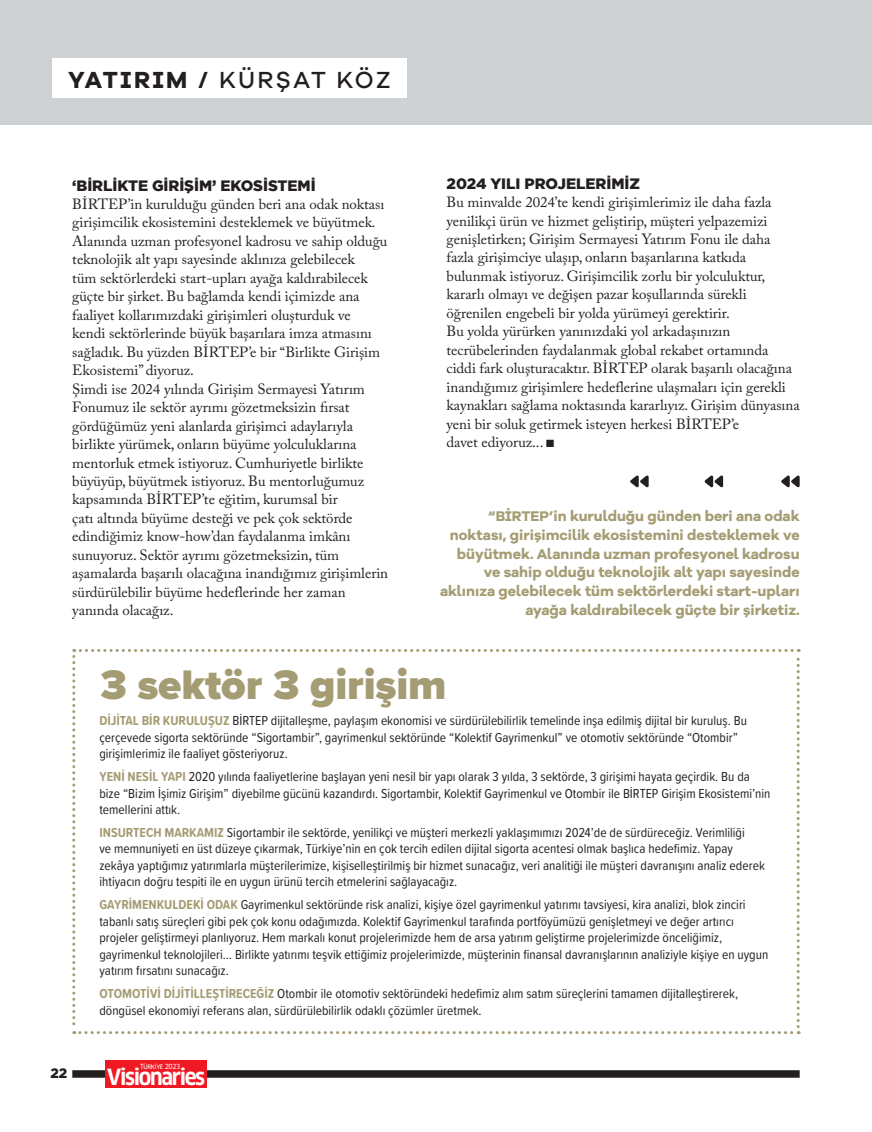
<style>
.page{position:relative;width:872px;height:1132px;background:#fff}
.page>*{position:absolute;margin:0;border:0;box-sizing:border-box;transform-origin:0 0}
.t1{font:900 42.75px "Proxima Nova";letter-spacing:-.005em;color:#a49c73}
.t2{font:500 24px "Galano Grotesque Alt";letter-spacing:.095em;color:#241f1f}
.t3{font:21.75px "Clan Narrow Turk OSF Boldc";letter-spacing:-.06em;color:#fff}
.t4{font:900 15px "Gotham";letter-spacing:-.005em;color:#241f1f}
.t5{font:14.7px/18.5px "Adobe Caslon Pro";letter-spacing:-.005em;color:#241f1f}
.t6{font:700 14.4px/18.8px "Galano Grotesque Alt";color:#a49c73;text-align:right}
.t7{font:13.5px/16.5px "Proxima Soft Cond";color:#241f1f}
.t8{font:900 13.5px "Gotham";color:#241f1f}
.t9{font:6.9px "Clan Narrow Turk News S Cc";letter-spacing:-.04em;color:#fff}
.s1{font-weight:700}
.s2{font-weight:700;color:#a49c73}
</style>
<div class="page">
<svg style="left:72px;top:649px;width:727px;height:384px"></svg>
<svg style="left:781px;top:475px;width:18px;height:12px"></svg>
<svg style="left:704px;top:475px;width:19px;height:12px"></svg>
<svg style="left:630px;top:475px;width:18px;height:12px"></svg>
<svg style="left:72px;top:1069px;width:727px;height:8px;background:#454141"></svg>
<div style="left:105px;top:1060px;width:101px;height:27px;background:#ef1923"></div>
<div style="left:0;top:0;width:872px;height:125px;background:#cfd2d4"></div>
<div style="left:53px;top:59px;width:354px;height:39px;background:#fff"></div>
<h2 class="t2" style="left:68px;top:65px;width:324px"><span class="s1">YATIRIM /</span> KÜRŞAT KÖZ</h2>
<p class="t4" style="left:72px;top:175px;width:243px">‘BIRLIKTE GIRIŞIM’ EKOSISTEMI</p>
<p class="t5" style="left:72px;top:195px;width:317px">BİRTEP’in kurulduğu günden beri ana odak noktası girişimcilik ekosistemini desteklemek ve büyütmek.<br>Alanında uzman profesyonel kadrosu ve sahip olduğu teknolojik alt yapı sayesinde aklınıza gelebilecek<br>tüm sektörlerdeki start-upları ayağa kaldırabilecek güçte bir şirket. Bu bağlamda kendi içimizde ana faaliyet kollarımızdaki girişimleri oluşturduk ve<br>kendi sektörlerinde büyük başarılara imza atmasını sağladık. Bu yüzden BİRTEP’e bir “Birlikte Girişim Ekosistemi” diyoruz.<br>Şimdi ise 2024 yılında Girişim Sermayesi Yatırım Fonumuz ile sektör ayrımı gözetmeksizin fırsat gördüğümüz yeni alanlarda girişimci adaylarıyla birlikte yürümek, onların büyüme yolculuklarına mentorluk etmek istiyoruz. Cumhuriyetle birlikte büyüyüp, büyütmek istiyoruz. Bu mentorluğumuz kapsamında BİRTEP’te eğitim, kurumsal bir<br>çatı altında büyüme desteği ve pek çok sektörde edindiğimiz know-how’dan faydalanma imkânı sunuyoruz. Sektör ayrımı gözetmeksizin, tüm aşamalarda başarılı olacağına inandığımız girişimlerin sürdürülebilir büyüme hedeflerinde her zaman yanında olacağız.</p>
<p class="t4" style="left:446px;top:173px;width:195px">2024 YILI PROJELERIMIZ</p>
<p class="t5" style="left:446px;top:193px;width:354px">Bu minvalde 2024’te kendi girişimlerimiz ile daha fazla yenilikçi ürün ve hizmet geliştirip, müşteri yelpazemizi genişletirken; Girişim Sermayesi Yatırım Fonu ile daha fazla girişimciye ulaşıp, onların başarılarına katkıda bulunmak istiyoruz. Girişimcilik zorlu bir yolculuktur, kararlı olmayı ve değişen pazar koşullarında sürekli öğrenilen engebeli bir yolda yürümeyi gerektirir.<br>Bu yolda yürürken yanınızdaki yol arkadaşınızın tecrübelerinden faydalanmak global rekabet ortamında ciddi fark oluşturacaktır. BİRTEP olarak başarılı olacağına inandığımız girişimlere hedeflerine ulaşmaları için gerekli kaynakları sağlama noktasında kararlıyız. Girişim dünyasına yeni bir soluk getirmek isteyen herkesi BİRTEP’e<br>davet ediyoruz... ■</p>
<p class="t6" style="left:440px;top:506px;width:361px">“BİRTEP’in kurulduğu günden beri ana odak noktası, girişimcilik ekosistemini desteklemek ve büyütmek. Alanında uzman profesyonel kadrosu ve sahip olduğu teknolojik alt yapı sayesinde aklınıza gelebilecek tüm sektörlerdeki start-upları ayağa kaldırabilecek güçte bir şirketiz.</p>
<h1 class="t1" style="left:100px;top:653px;width:348px">3 sektör 3 girişim</h1>
<p class="t7" style="left:99px;top:711px;width:649px"><span class="s2">DİJİTAL BİR KURULUŞUZ</span> BİRTEP dijitalleşme, paylaşım ekonomisi ve sürdürülebilirlik temelinde inşa edilmiş dijital bir kuruluş. Bu çerçevede sigorta sektöründe “Sigortambir”, gayrimenkul sektöründe “Kolektif Gayrimenkul” ve otomotiv sektöründe “Otombir” girişimlerimiz ile faaliyet gösteriyoruz.</p>
<p class="t7" style="left:99px;top:767px;width:672px"><span class="s2">YENİ NESİL YAPI</span> 2020 yılında faaliyetlerine başlayan yeni nesil bir yapı olarak 3 yılda, 3 sektörde, 3 girişimi hayata geçirdik. Bu da bize “Bizim İşimiz Girişim” diyebilme gücünü kazandırdı. Sigortambir, Kolektif Gayrimenkul ve Otombir ile BİRTEP Girişim Ekosistemi’nin temellerini attık.</p>
<p class="t7" style="left:99px;top:823px;width:667px"><span class="s2">INSURTECH MARKAMIZ</span> Sigortambir ile sektörde, yenilikçi ve müşteri merkezli yaklaşımımızı 2024’de de sürdüreceğiz. Verimliliği<br>ve memnuniyeti en üst düzeye çıkarmak, Türkiye’nin en çok tercih edilen dijital sigorta acentesi olmak başlıca hedefimiz. Yapay zekâya yaptığımız yatırımlarla müşterilerimize, kişiselleştirilmiş bir hizmet sunacağız, veri analitiği ile müşteri davranışını analiz ederek ihtiyacın doğru tespiti ile en uygun ürünü tercih etmelerini sağlayacağız.</p>
<p class="t7" style="left:99px;top:895px;width:670px"><span class="s2">GAYRİMENKULDEKİ ODAK</span> Gayrimenkul sektöründe risk analizi, kişiye özel gayrimenkul yatırımı tavsiyesi, kira analizi, blok zinciri tabanlı satış süreçleri gibi pek çok konu odağımızda. Kolektif Gayrimenkul tarafında portföyümüzü genişletmeyi ve değer artırıcı projeler geliştirmeyi planlıyoruz. Hem markalı konut projelerimizde hem de arsa yatırım geliştirme projelerimizde önceliğimiz, gayrimenkul teknolojileri… Birlikte yatırımı teşvik ettiğimiz projelerimizde, müşterinin finansal davranışlarının analiziyle kişiye en uygun yatırım fırsatını sunacağız.</p>
<p class="t7" style="left:99px;top:984px;width:640px"><span class="s2">OTOMOTİVİ DİJİTİLLEŞTİRECEĞİZ</span> Otombir ile otomotiv sektöründeki hedefimiz alım satım süreçlerini tamamen dijitalleştirerek, döngüsel ekonomiyi referans alan, sürdürülebilirlik odaklı çözümler üretmek.</p>
<p class="t9" style="left:140px;top:1062px;width:42px">Türkİye 2023</p>
<p class="t8" style="left:51px;top:1063px;width:18px">22</p>
<h3 class="t3" style="left:107px;top:1064px;width:99px">Visionaries</h3>
</div>
